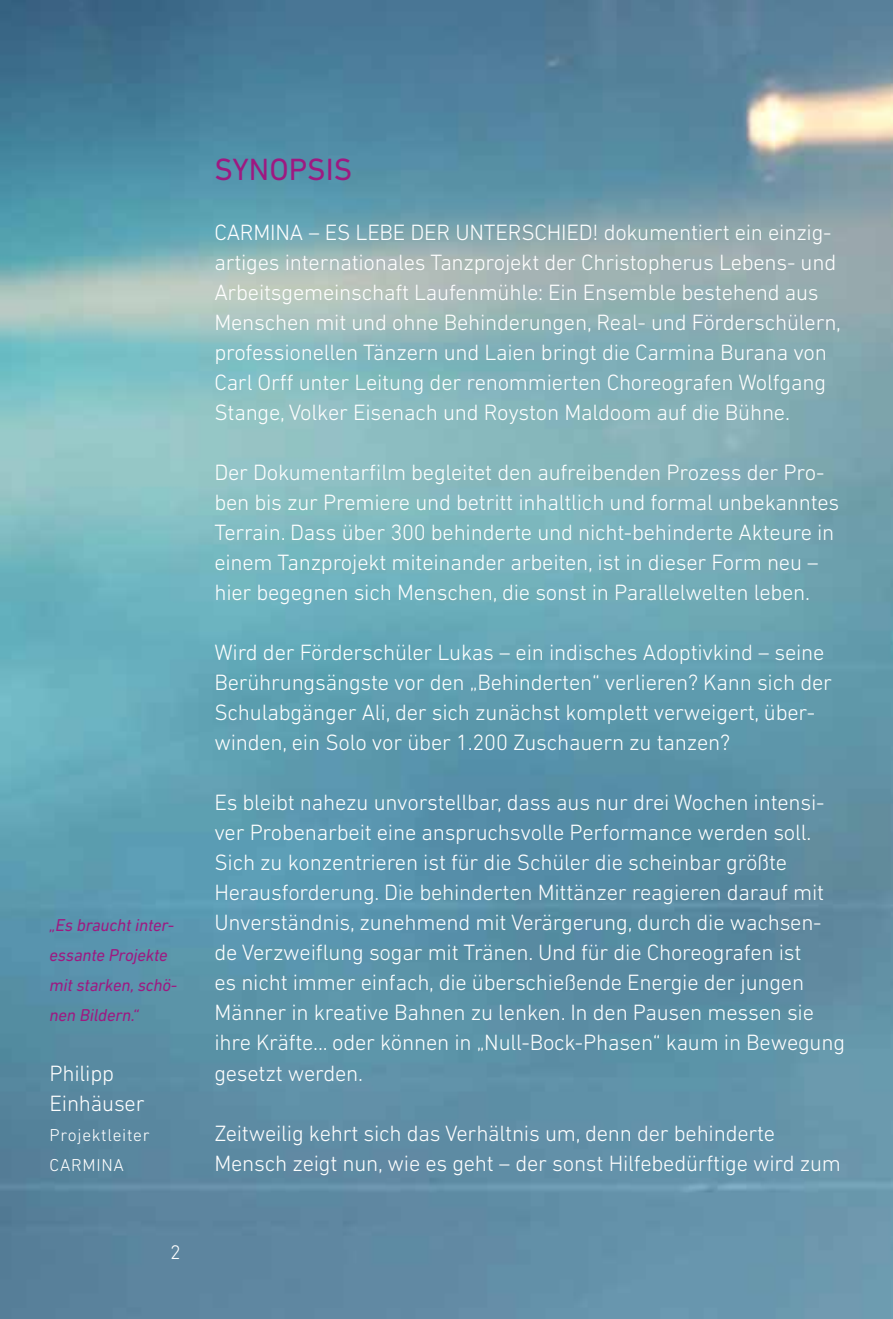
<style>
.page{position:relative;width:893px;height:1319px;background:#fff}
.page>*{position:absolute;margin:0;border:0;box-sizing:border-box;transform-origin:0 0}
.t1{font:31.25px "DIN Next LT Pro";color:#9e1981}
.t2{font:300 22.5px/30px "DIN Next LT Pro";letter-spacing:-.01em;color:#fff}
.t3{font:300 20px "DIN Next LT Pro";color:#fff}
.t4{font:italic 17.5px/30px "DIN Next LT Pro";letter-spacing:-.01em;color:#9e1981}
.t5{font:300 17.5px/30px "DIN Next LT Pro";letter-spacing:.04em;color:#fff}
</style>
<div class="page">
<img style="left:0;top:0;width:893px;height:1318px">
<p class="t4" style="left:50px;top:909px;width:129px">„Es braucht inter&shy;essante Projekte mit starken, schö&shy;nen Bildern.“</p>
<p class="t2" style="left:50px;top:1057px;width:97px">Philipp<br>Einhäuser</p>
<p class="t5" style="left:50px;top:1119px;width:101px">Projektleiter<br>CARMINA</p>
<p class="t3" style="left:170px;top:1240px;width:12px">2</p>
<h1 class="t1" style="left:214px;top:151px;width:139px">SYNOPSIS</h1>
<p class="t2" style="left:214px;top:217px;width:628px">CARMINA – ES LEBE DER UNTERSCHIED! dokumentiert ein einzig&shy;artiges internationales Tanzprojekt der Christopherus Lebens- und Arbeitsgemeinschaft Laufenmühle: Ein Ensemble bestehend aus Menschen mit und ohne Behinderungen, Real- und Förderschülern, professionellen Tänzern und Laien bringt die Carmina Burana von Carl Orff unter Leitung der renommierten Choreografen Wolfgang Stange, Volker Eisenach und Royston Maldoom auf die Bühne.</p>
<p class="t2" style="left:214px;top:457px;width:627px">Der Dokumentarfilm begleitet den aufreibenden Prozess der Pro&shy;ben bis zur Premiere und betritt inhaltlich und formal unbekanntes Terrain. Dass ü ber 300 behinderte und nicht-behinderte Akteure in einem Tanzprojekt miteinander arbeiten, ist in dieser Form neu – hier begegnen sich Menschen, die sonst in Parallelwelten leben.</p>
<p class="t2" style="left:214px;top:637px;width:619px">Wird der Förderschüler Lukas – ein indisches Adoptivkind – seine Berührungsängste vor den „Behinderten“ verlieren? Kann sich der Schulabgänger Ali, der sich zunächst komplett verweigert, über&shy;winden, ein Solo vor über 1.200 Zuschauern zu tanzen?</p>
<p class="t2" style="left:214px;top:787px;width:632px">Es bleibt nahezu unvorstellbar, dass aus nur drei Wochen intensi&shy;ver Probenarbeit eine anspruchsvolle Performance werden soll.<br>Sich zu konzentrieren ist fü r die Schü ler die scheinbar größte Herausforderung. Die behinderten Mittänzer reagieren darauf mit Unverstä ndnis, zunehmend mit Verä rgerung, durch die wachsen&shy;de Verzweiflung sogar mit Trä nen. Und für die Choreografen ist<br>es nicht immer einfach, die ü berschießende Energie der jungen<br>Mä nner in kreative Bahnen zu lenken. In den Pausen messen sie ihre Kräfte... oder können in „Null-Bock-Phasen“ kaum in Bewegung gesetzt werden.</p>
<p class="t2" style="left:214px;top:1117px;width:628px">Zeitweilig kehrt sich das Verhä ltnis um, denn der behinderte<br>Mensch zeigt nun, wie es geht – der sonst Hilfebedü rftige wird zum</p>
</div>
